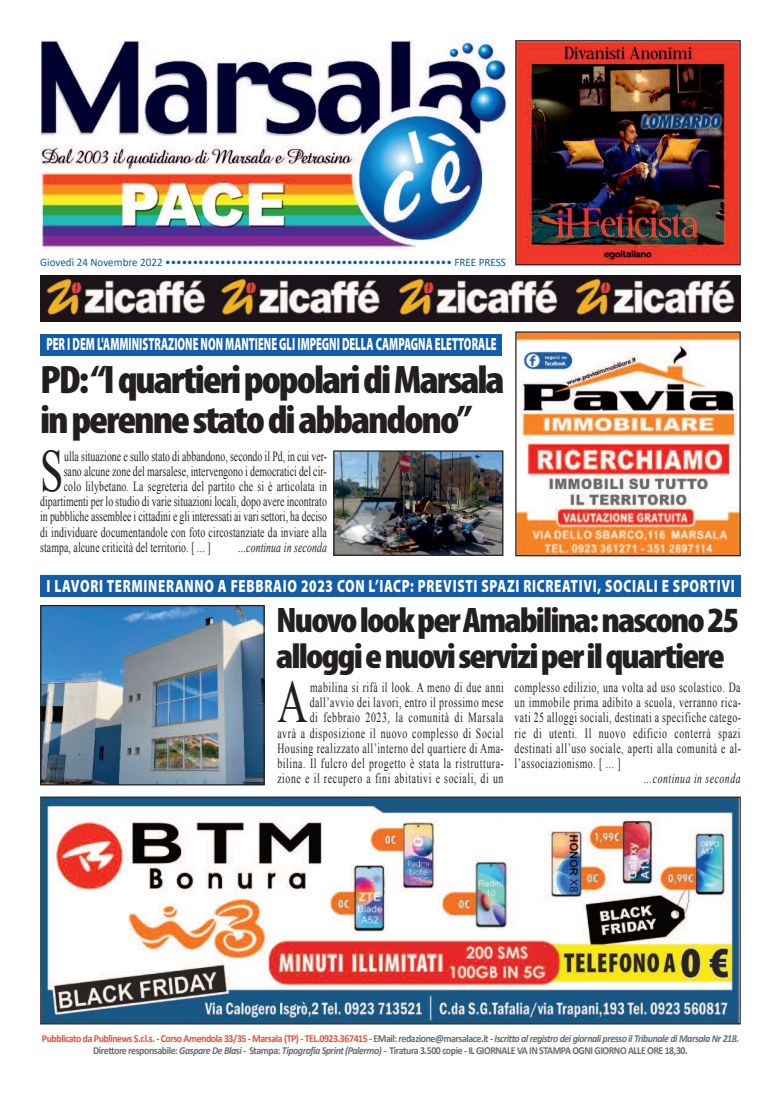
<style>
.page{position:relative;width:780px;height:1099px;background:#fff}
.page>*{position:absolute;margin:0;border:0;box-sizing:border-box;transform-origin:0 0}
.t1{font:59.75px "Times New Roman";color:#231f20;scale:.7 1}
.t2{font:900 condensed 39.88px/40.5px "Myriad Pro";letter-spacing:-.05em;color:#231f20;scale:1.07 1}
.t3{font:900 condensed 35.62px/36.2px "Myriad Pro";letter-spacing:-.05em;color:#231f20;scale:1.08 1}
.t4{font:900 17.75px "Myriad Pro";letter-spacing:.05em;color:#fff;scale:.74 1}
.t5{font:900 17.75px "Myriad Pro";color:#fff;scale:.59 1}
.t6{font:14px/15.1px "Times New Roman";letter-spacing:.02em;color:#231f20;text-align:justify;scale:.7 1}
.t7{font:14px/15.1px "Times New Roman";letter-spacing:.06em;color:#231f20;text-align:right;scale:.7 1}
.t8{font:14px "Times New Roman";color:#231f20;scale:.7 1}
.t9{font:italic 14px "Times New Roman";letter-spacing:.01em;color:#231f20;scale:.7 1}
.t10{font:italic 14px "Times New Roman";letter-spacing:.05em;color:#231f20;scale:.7 1}
.t11{font:11.38px "Calibri";color:#115cab}
.t12{font:700 10.62px/12px "Calibri";letter-spacing:-.045em;color:#6c6d70;text-align:center;scale:.93 1}
.s1{color:#e15438}
.s2{font-style:italic}
</style>
<div class="page">
<img style="left:40px;top:275px;width:700px;height:46px">
<div style="left:40px;top:333px;width:462px;height:22px;background:#115cab"></div>
<img style="left:517px;top:42px;width:221px;height:221px">
<div style="left:515px;top:40px;width:225px;height:225px;border:1px solid #231f20"></div>
<img style="left:41px;top:40px;width:464px;height:208px">
<img style="left:517px;top:333px;width:221px;height:221px">
<div style="left:515px;top:331px;width:225px;height:225px;border:1px solid #231f20"></div>
<img style="left:42px;top:798px;width:696px;height:224px">
<div style="left:40px;top:796px;width:700px;height:228px;border:1px solid #231f20"></div>
<div style="left:40px;top:575px;width:700px;height:22px;background:#115cab"></div>
<img style="left:42px;top:607px;width:221px;height:176px">
<div style="left:40px;top:605px;width:225px;height:180px;border:1px solid #231f20"></div>
<img style="left:335px;top:452px;width:166px;height:102px">
<div style="left:333px;top:450px;width:170px;height:106px;border:1px solid #231f20"></div>
<p class="t11" style="left:40px;top:257px;width:467px">Giovedì 24 Novembre 2022 •••••••••••••••••••••••••••••••••••••••••••••••••••• FREE PRESS</p>
<p class="t5" style="left:46px;top:337px;width:764px">PER I DEM L'AMMINISTRAZIONE NON MANTIENE GLI IMPEGNI DELLA CAMPAGNA ELETTORALE</p>
<h2 class="t2" style="left:40px;top:363px;width:435px">PD:“IquartieripopolaridiMarsala inperennestatodiabbandono”</h2>
<h1 class="t1" style="left:40px;top:438px;width:35px">S</h1>
<p class="t6" style="left:64px;top:448px;width:377px">ulla situazione e sullo stato di abbandono, secondo il Pd, in cui ver-</p>
<p class="t6" style="left:64px;top:463px;width:377px">sano alcune zone del marsalese, intervengono i democratici del cir-</p>
<p class="t6" style="left:64px;top:479px;width:377px">colo lilybetano. La segreteria del partito che si è articolata in</p>
<p class="t6" style="left:40px;top:494px;width:411px">dipartimenti per lo studio di varie situazioni locali, dopo avere incontrato</p>
<p class="t8" style="left:40px;top:509px;width:411px">in pubbliche assemblee i cittadini e gli interessati ai vari settori, ha deciso</p>
<p class="t6" style="left:40px;top:524px;width:411px">di individuare documentandole con foto circostanziate da inviare alla</p>
<p class="t6" style="left:40px;top:539px;width:245px">stampa, alcune criticità del territorio. [ ... ]</p>
<p class="t9" style="left:238px;top:539px;width:128px">...continua in seconda</p>
<p class="t4" style="left:47px;top:579px;width:931px">I LAVORI TERMINERANNO A FEBBRAIO 2023 CON L’IACP: PREVISTI SPAZI RICREATIVI, SOCIALI E SPORTIVI</p>
<h3 class="t3" style="left:276px;top:605px;width:430px">NuovolookperAmabilina:nascono25 alloggienuoviserviziperilquartiere</h3>
<h1 class="t1" style="left:277px;top:669px;width:45px">A</h1>
<p class="t7" style="left:277px;top:679px;width:325px">mabilina si rifà il look. A meno di due anni dall’avvio dei lavori, entro il prossimo mese<br>di febbraio 2023, la comunità di Marsala<br>avrà a disposizione il nuovo complesso di Social Housing realizzato all’interno del quartiere di Ama&shy;bilina. Il fulcro del progetto è stata la ristruttura&shy;zione e il recupero a fini abitativi e sociali, di un</p>
<p class="t6" style="left:514px;top:679px;width:325px">complesso edilizio, una volta ad uso scolastico. Da un immobile prima adibito a scuola, verranno rica&shy;vati 25 alloggi sociali, destinati a specifiche catego&shy;rie di utenti. Il nuovo edificio conterrà spazi destinati all’uso sociale, aperti alla comunità e al&shy;l’associazionismo. [ ... ]</p>
<p class="t10" style="left:644px;top:770px;width:139px">...continua in seconda</p>
<p class="t12" style="left:42px;top:1033px;width:751px"><span class="s1">Pubblicato da Publinews S.r.l.s. - Corso Amendola 33/35 - Marsala (TP) - TEL.0923.367415</span> - EMail: redazione@marsalace.it - <span class="s2">Iscritto al registro dei giornali presso il Tribunale di Marsala Nr 218.<br></span>Direttore responsabile: <span class="s2">Gaspare De Blasi -</span> Stampa: <span class="s2">Tipografia Sprint (Palermo) -</span> Tiratura 3.500 copie - IL GIORNALE VA IN STAMPA OGNI GIORNO ALLE ORE 18,30.</p>
</div>
